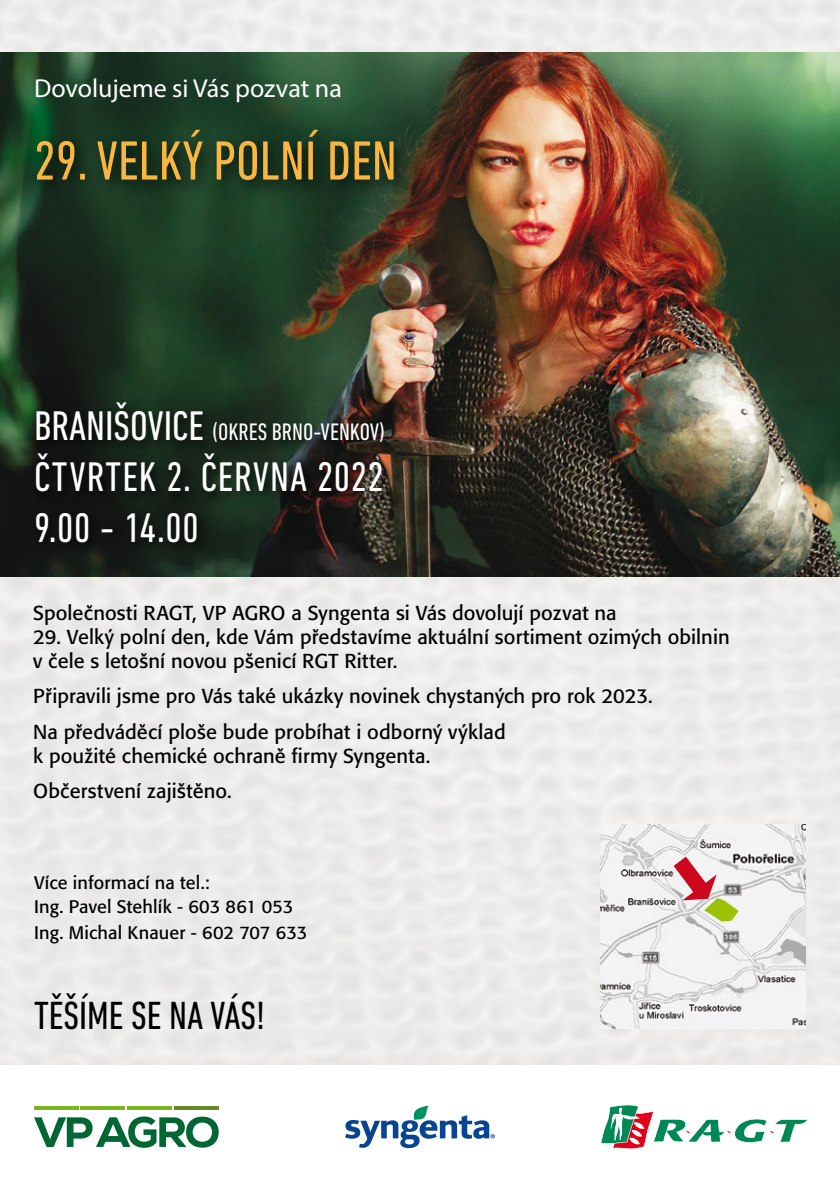
<style>
.page{position:relative;width:840px;height:1191px;background:#fff}
.page>*{position:absolute;margin:0;border:0;box-sizing:border-box;transform-origin:0 0}
.t1{font:condensed 56px "DIN Next LT Pro";color:#f9b640}
.t2{font:condensed 42.2px/50.6px "DIN Next LT Pro";letter-spacing:.02em;color:#fff}
.t3{font:condensed 40px "DIN Next LT Pro";color:#000}
.t4{font:26px "Myriad Pro";color:#fff}
.t5{font:condensed 24.2px "DIN Next LT Pro";color:#fff}
.t6{font:20px/35.4px "Formata CE";letter-spacing:.005em;color:#000}
.t7{font:18px/24px "Formata CE";letter-spacing:.01em;color:#000}
.s1{font-size:42.2px}
</style>
<div class="page">
<div style="left:0;top:576px;width:839px;height:488px;background:#edebeb"></div>
<img style="left:0;top:52px;width:839px;height:524px">
<svg style="left:345px;top:1105px;width:149px;height:43px"></svg>
<svg style="left:601px;top:1105px;width:206px;height:44px"></svg>
<svg style="left:34px;top:1116px;width:184px;height:31px"></svg>
<hr style="left:34px;top:1106px;width:44px;height:4px;background:#7ab51d">
<hr style="left:81px;top:1106px;width:44px;height:4px;background:#7ab51d">
<hr style="left:127px;top:1106px;width:45px;height:4px;background:#7ab51d">
<hr style="left:174px;top:1106px;width:44px;height:4px;background:#658a25">
<div style="left:31px;top:124px;width:381px;height:74px;background:#000;opacity:.75"></div>
<div style="left:32px;top:399px;width:364px;height:155px;background:#000;opacity:.75"></div>
<img style="left:599px;top:824px;width:205px;height:205px">
<svg style="left:673px;top:856px;width:65px;height:65px"></svg>
<h3 class="t4" style="left:34px;top:72px;width:309px">Dovolujeme si Vás pozvat na</h3>
<h1 class="t1" style="left:34px;top:129px;width:364px">29. VELKÝ POLNÍ DEN</h1>
<p class="t5" style="left:34px;top:418px;width:352px"><span class="s1">BRANIŠOVICE</span> (OKRES BRNO-VENKOV)</p>
<h2 class="t2" style="left:34px;top:451px;width:351px">ČTVRTEK 2. ČERVNA 2022<br>9.00 - 14.00</h2>
<p class="t6" style="left:33px;top:596px;width:584px">Společnosti RAGT, VP AGRO a Syngenta si Vás dovolují pozvat na</p>
<p class="t6" style="left:33px;top:625px;width:697px;line-height:24px">29. Velký polní den, kde Vám představíme aktuální sortiment ozimých obilnin v čele s letošní novou pšenicí RGT Ritter.</p>
<p class="t6" style="left:33px;top:679px;width:620px">Připravili jsme pro Vás také ukázky novinek chystaných pro rok 2023.<br>Na předváděcí ploše bude probíhat i odborný výklad</p>
<p class="t6" style="left:33px;top:738px;width:398px">k použité chemické ochraně firmy Syngenta.<br>Občerstvení zajištěno.</p>
<p class="t7" style="left:34px;top:870px;width:261px">Více informací na tel.:<br>Ing. Pavel Stehlík - 603 861 053</p>
<p class="t7" style="left:34px;top:920px;width:274px">Ing. Michal Knauer - 602 707 633</p>
<h3 class="t3" style="left:34px;top:992px;width:232px">TĚŠÍME SE NA VÁS!</h3>
</div>
